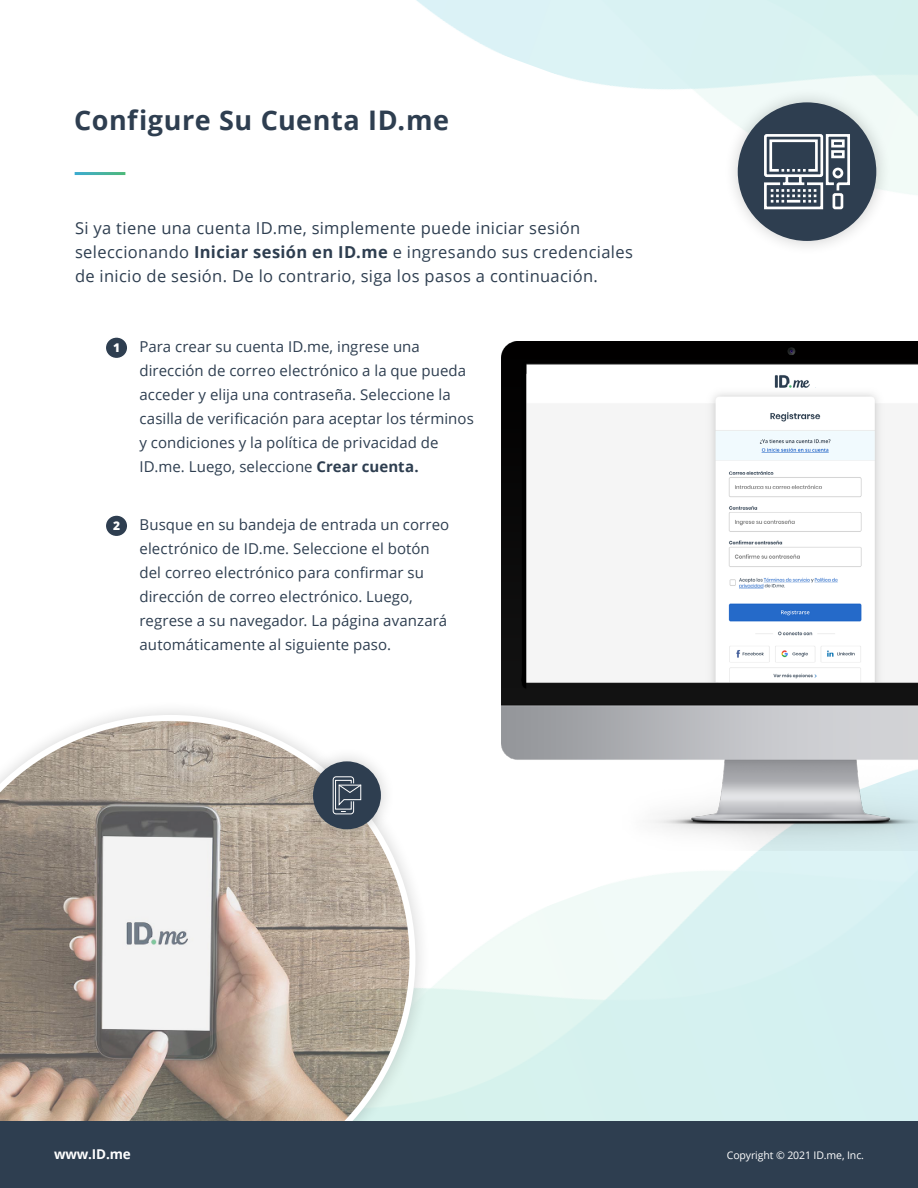
<style>
.page{position:relative;width:918px;height:1188px;background:#fff}
.page>*{position:absolute;margin:0;border:0;box-sizing:border-box;transform-origin:0 0}
.t1{font:700 27px "Open Sans";letter-spacing:.02em;color:#2e3e50}
.t2{font:16.5px/24px "Open Sans";letter-spacing:.02em;color:#2e3e50}
.t3{font:15px/24px "Open Sans";letter-spacing:.005em;color:#2e3e50}
.t4{font:700 13.5px "Open Sans";letter-spacing:-.01em;color:#fff}
.t5{font:800 12px "Open Sans";color:#fff}
.t6{font:10.5px "Open Sans";letter-spacing:-.01em;color:#fff}
.s1{font-weight:700}
</style>
<div class="page">
<div style="left:723px;top:87px;width:168px;height:169px;background:#000;opacity:.2"></div>
<div style="left:738px;top:102px;width:138px;height:139px;background:#2e3e50;border-radius:50%"></div>
<svg style="left:764px;top:134px;width:86px;height:76px"></svg>
<img style="left:502px;top:341px;width:416px;height:509px">
<div style="left:0;top:700px;width:431px;height:488px;background:#000;opacity:.2"></div>
<svg style="left:0;top:715px;width:415px;height:406px"></svg>
<div style="left:298px;top:746px;width:98px;height:98px;background:#000;opacity:.2"></div>
<div style="left:313px;top:761px;width:68px;height:68px;background:#2e3e50;border-radius:50%"></div>
<div style="left:333px;top:776px;width:21px;height:38px;border:1px solid #fff;border-radius:3px"></div>
<svg style="left:335px;top:779px;width:27px;height:34px"></svg>
<div style="left:0;top:1121px;width:918px;height:67px;background:#2e3e50"></div>
<div style="left:105px;top:337px;width:23px;height:22px;background:#2e3e50;border-radius:50%"></div>
<div style="left:105px;top:336px;width:24px;height:23px;border:2px solid #fff;border-radius:50%"></div>
<div style="left:105px;top:515px;width:23px;height:22px;background:#2e3e50;border-radius:50%"></div>
<div style="left:105px;top:514px;width:24px;height:23px;border:2px solid #fff;border-radius:50%"></div>
<h1 class="t1" style="left:74px;top:101px;width:376px">Configure Su Cuenta ID.me</h1>
<p class="t2" style="left:75px;top:216px;width:559px">Si ya tiene una cuenta ID.me, simplemente puede iniciar sesión seleccionando <span class="s1">Iniciar sesión en ID.me</span> e ingresando sus credenciales de inicio de sesión. De lo contrario, siga los pasos a continuación.</p>
<p class="t5" style="left:113px;top:339px;width:9px">1</p>
<p class="t5" style="left:113px;top:517px;width:9px">2</p>
<p class="t3" style="left:140px;top:334px;width:336px">Para crear su cuenta ID.me, ingrese una dirección de correo electrónico a la que pueda acceder y elija una contraseña. Seleccione la casilla de verificación para aceptar los términos y condiciones y la política de privacidad de ID.me. Luego, seleccione <span class="s1">Crear cuenta.</span></p>
<p class="t3" style="left:140px;top:512px;width:311px">Busque en su bandeja de entrada un correo electrónico de ID.me. Seleccione el botón del correo electrónico para confirmar su dirección de correo electrónico. Luego, regrese a su navegador. La página avanzará automáticamente al siguiente paso.</p>
<p class="t4" style="left:54px;top:1144px;width:78px">www.ID.me</p>
<p class="t6" style="left:727px;top:1148px;width:139px">Copyright © 2021 ID.me, Inc.</p>
<p class="t6" style="left:805px;top:1148px;width:8px">0</p>
</div>
